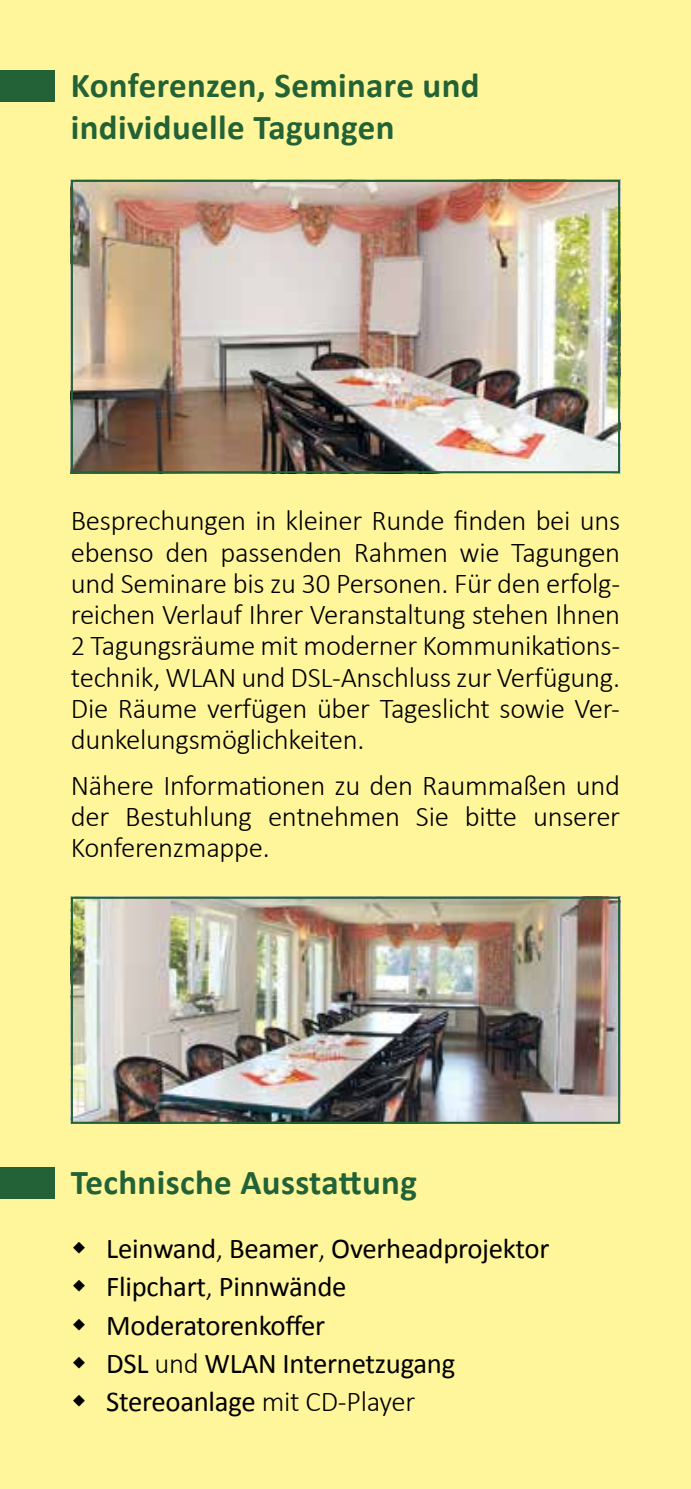
<style>
.page{position:relative;width:691px;height:1489px;background:#fff}
.page>*{position:absolute;margin:0;border:0;box-sizing:border-box;transform-origin:0 0}
.t1{font:700 35px/42px "Calibri";letter-spacing:.01em;color:#226236}
.t2{font:300 28.75px/31.2px "Calibri";letter-spacing:-.01em;color:#000;text-align:justify}
.t3{font:28.75px/38.2px "Calibri";letter-spacing:-.01em;color:#000}
.s1{font-weight:300}
</style>
<div class="page">
<div style="left:0;top:0;width:691px;height:1488px;background:#fff69b"></div>
<div style="left:0;top:70px;width:55px;height:32px;background:#226236"></div>
<div style="left:0;top:1167px;width:55px;height:31px;background:#226236"></div>
<img style="left:74px;top:183px;width:543px;height:287px">
<div style="left:71px;top:180px;width:549px;height:293px;border:2px solid #226236"></div>
<img style="left:74px;top:899px;width:543px;height:221px">
<div style="left:71px;top:896px;width:549px;height:227px;border:2px solid #226236"></div>
<p class="t1" style="left:71px;top:64px;width:410px">Konferenzen, Seminare und individuelle Tagungen</p>
<p class="t2" style="left:71px;top:505px;width:551px">Besprechungen in kleiner Runde finden bei uns ebenso den passenden Rahmen wie Tagungen und Seminare bis zu 30 Personen. Für den erfolg&shy;reichen Verlauf Ihrer Veranstaltung stehen Ihnen 2 Tagungsräume mit moderner Kommunikations&shy;technik, WLAN und DSL-Anschluss zur Verfügung.<br>Die Räume verfügen über Tageslicht sowie Ver&shy;dunkelungsmöglichkeiten.</p>
<p class="t2" style="left:71px;top:769px;width:551px">Nähere Informationen zu den Raummaßen und der Bestuhlung entnehmen Sie bitte unserer Konferenzmappe.</p>
<p class="t1" style="left:71px;top:1161px;width:348px">Technische Ausstattung</p>
<p class="t3" style="left:106px;top:1229px;width:445px">Leinwand<span class="s1">,</span> Beamer<span class="s1">,</span> Overheadprojektor<br>Flipchart<span class="s1">,</span> Pinnwände<br>Moderatorenkoffer<br>DSL <span class="s1">und</span> WLAN Internetzugang<br>Stereoanlage <span class="s1">mit CD-Player</span></p>
</div>
